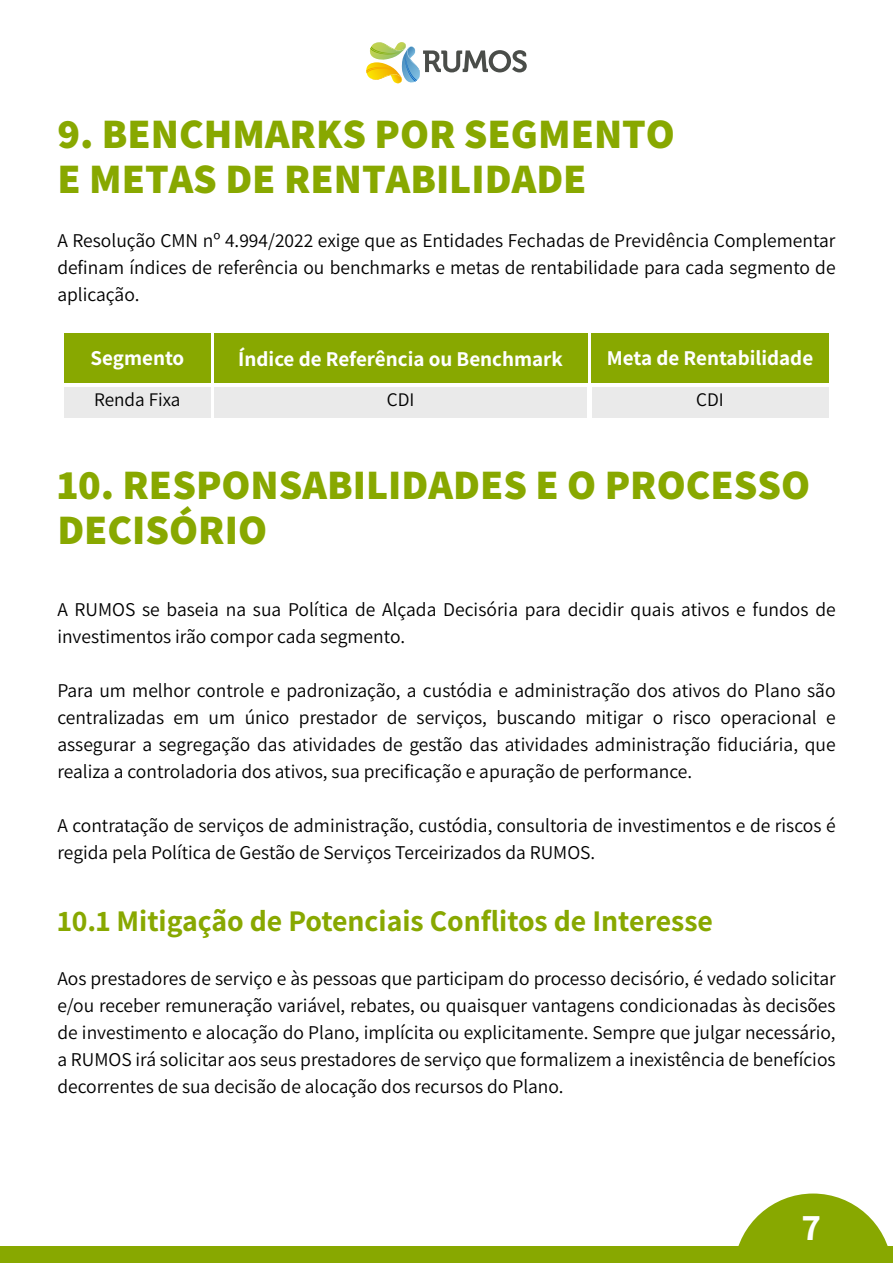
<style>
.page{position:relative;width:893px;height:1263px;background:#fff}
.page>*{position:absolute;margin:0;border:0;box-sizing:border-box;transform-origin:0 0}
.t1{font:800 42px/45px "Assistant";color:#88a800}
.t2{font:700 37.5px "Assistant";color:#fff}
.t3{font:700 30px "Assistant";color:#88a800}
.t4{font:700 21.15px "Assistant";color:#fff}
.t5{font:19.5px/27px "Assistant";color:#000;text-align:justify}
.t6{font:19.2px "Assistant";color:#000}
</style>
<div class="page">
<div style="left:0;top:1247px;width:893px;height:16px;background:#88a800"></div>
<svg style="left:734px;top:1193px;width:158px;height:54px"></svg>
<svg style="left:366px;top:42px;width:161px;height:42px"></svg>
<div style="left:64px;top:387px;width:146px;height:31px;background:#eaeaea"></div>
<div style="left:64px;top:334px;width:147px;height:49px;background:#88a800"></div>
<div style="left:214px;top:387px;width:373px;height:31px;background:#eaeaea"></div>
<div style="left:214px;top:334px;width:373px;height:49px;background:#88a800"></div>
<div style="left:592px;top:387px;width:236px;height:31px;background:#eaeaea"></div>
<div style="left:591px;top:334px;width:238px;height:49px;background:#88a800"></div>
<h1 class="t1" style="left:57px;top:110px;width:619px">9. BENCHMARKS POR SEGMENTO<br>E METAS DE RENTABILIDADE</h1>
<p class="t5" style="left:57px;top:226px;width:780px">A Resolução CMN nº 4.994/2022 exige que as Entidades Fechadas de Previdência Complementar definam índices de referência ou benchmarks e metas de rentabilidade para cada segmento de aplicação.</p>
<p class="t4" style="left:90px;top:343px;width:95px">Segmento</p>
<p class="t6" style="left:94px;top:387px;width:88px">Renda Fixa</p>
<p class="t4" style="left:238px;top:344px;width:326px">Índice de Referência ou Benchmark</p>
<p class="t6" style="left:387px;top:387px;width:29px">CDI</p>
<p class="t4" style="left:607px;top:344px;width:208px">Meta de Rentabilidade</p>
<p class="t6" style="left:696px;top:386px;width:29px">CDI</p>
<h1 class="t1" style="left:57px;top:461px;width:754px">10. RESPONSABILIDADES E O PROCESSO<br>DECISÓRIO</h1>
<p class="t5" style="left:57px;top:595px;width:780px">A RUMOS se baseia na sua Política de Alçada Decisória para decidir quais ativos e fundos de investimentos irão compor cada segmento.</p>
<p class="t5" style="left:57px;top:676px;width:780px">Para um melhor controle e padronização, a custódia e administração dos ativos do Plano são centralizadas em um único prestador de serviços, buscando mitigar o risco operacional e assegurar a segregação das atividades de gestão das atividades administração fiduciária, que realiza a controladoria dos ativos, sua precificação e apuração de performance.</p>
<p class="t5" style="left:57px;top:811px;width:780px">A contratação de serviços de administração, custódia, consultoria de investimentos e de riscos é regida pela Política de Gestão de Serviços Terceirizados da RUMOS.</p>
<h3 class="t3" style="left:57px;top:900px;width:657px">10.1 Mitigação de Potenciais Conflitos de Interesse</h3>
<p class="t5" style="left:57px;top:964px;width:780px">Aos prestadores de serviço e às pessoas que participam do processo decisório, é vedado solicitar e/ou receber remuneração variável, rebates, ou quaisquer vantagens condicionadas às decisões de investimento e alocação do Plano, implícita ou explicitamente. Sempre que julgar necessário, a RUMOS irá solicitar aos seus prestadores de serviço que formalizem a inexistência de benefícios decorrentes de sua decisão de alocação dos recursos do Plano.</p>
<h2 class="t2" style="left:801px;top:1201px;width:21px">7</h2>
</div>
